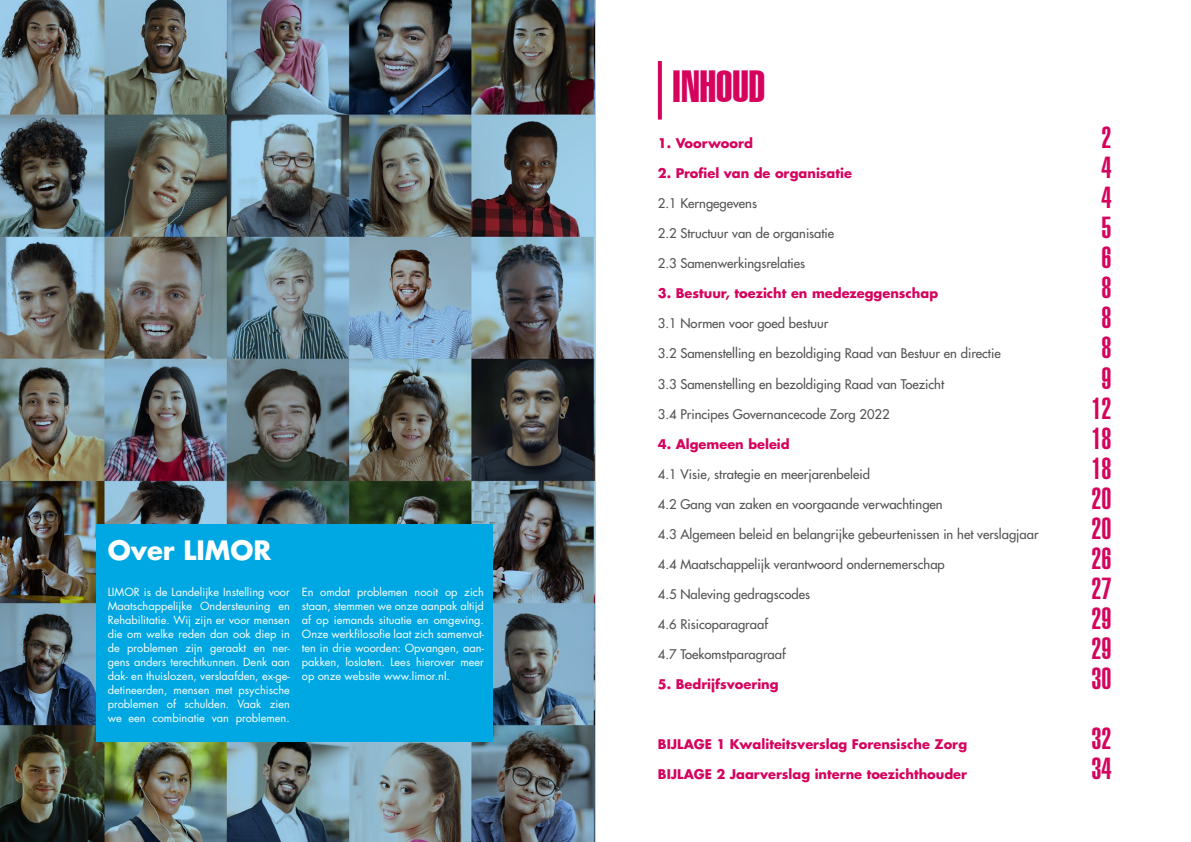
<style>
.page{position:relative;width:1191px;height:842px;background:#fff}
.page>*{position:absolute;margin:0;border:0;box-sizing:border-box;transform-origin:0 0}
.t1{font:44px "Helvetica Extra Compressed";color:#d5035e}
.t2{font:30px "Helvetica LT Std Ultra Comp";color:#d5035e}
.t3{font:700 26px "Futura Std";color:#fff}
.t4{font:500 13px "Futura Std";color:#535355}
.t5{font:700 13px "Futura Std";color:#d5035e}
.t6{font:11px/14px "Futura Std";color:#fff;text-align:justify}
</style>
<div class="page">
<img style="left:0;top:0;width:595px;height:842px">
<div style="left:96px;top:524px;width:396px;height:55px;background:#00a8e3"></div>
<svg style="left:658px;top:61px;width:4px;height:59px"></svg>
<div style="left:96px;top:578px;width:396px;height:163px;background:#00a8e3"></div>
<h3 class="t3" style="left:108px;top:533px;width:165px">Over LIMOR</h3>
<p class="t6" style="left:108px;top:585px;width:184px">LIMOR is de Landelijke Instelling voor Maatschappelijke Ondersteuning en Rehabilitatie. Wij zijn er voor mensen die om welke reden dan ook diep in de problemen zijn geraakt en ner&shy;gens anders terechtkunnen. Denk aan dak- en thuislozen, verslaafden, ex-ge&shy;detineerden, mensen met psychische problemen of schulden. Vaak zien we een combinatie van problemen.</p>
<p class="t6" style="left:302px;top:585px;width:184px">En omdat problemen nooit op zich staan, stemmen we onze aanpak altijd af op iemands situatie en omgeving.<br>Onze werkfilosofie laat zich samenvat&shy;ten in drie woorden: Opvangen, aan&shy;pakken, loslaten. Lees hierover meer op onze website www.limor.nl.</p>
<h1 class="t1" style="left:672px;top:60px;width:94px">INHOUD</h1>
<p class="t5" style="left:658px;top:135px;width:97px">1. Voorwoord</p>
<h2 class="t2" style="left:1101px;top:121px;width:11px">2</h2>
<p class="t5" style="left:658px;top:165px;width:196px">2. Profiel van de organisatie</p>
<h2 class="t2" style="left:1101px;top:151px;width:11px">4</h2>
<p class="t4" style="left:658px;top:195px;width:101px">2.1 Kerngegevens</p>
<h2 class="t2" style="left:1101px;top:181px;width:11px">4</h2>
<p class="t4" style="left:658px;top:225px;width:178px">2.2 Structuur van de organisatie</p>
<h2 class="t2" style="left:1101px;top:211px;width:11px">5</h2>
<p class="t4" style="left:658px;top:255px;width:149px">2.3 Samenwerkingsrelaties</p>
<h2 class="t2" style="left:1101px;top:241px;width:11px">6</h2>
<p class="t5" style="left:658px;top:285px;width:282px">3. Bestuur, toezicht en medezeggenschap</p>
<h2 class="t2" style="left:1101px;top:271px;width:11px">8</h2>
<p class="t4" style="left:658px;top:316px;width:172px">3.1 Normen voor goed bestuur</p>
<h2 class="t2" style="left:1101px;top:301px;width:11px">8</h2>
<p class="t4" style="left:658px;top:346px;width:344px">3.2 Samenstelling en bezoldiging Raad van Bestuur en directie</p>
<h2 class="t2" style="left:1101px;top:331px;width:11px">8</h2>
<p class="t4" style="left:658px;top:376px;width:288px">3.3 Samenstelling en bezoldiging Raad van Toezicht</p>
<h2 class="t2" style="left:1101px;top:361px;width:11px">9</h2>
<p class="t4" style="left:658px;top:406px;width:233px">3.4 Principes Governancecode Zorg 2022</p>
<h2 class="t2" style="left:1091px;top:391px;width:21px">12</h2>
<p class="t5" style="left:658px;top:435px;width:133px">4. Algemeen beleid</p>
<h2 class="t2" style="left:1091px;top:421px;width:21px">18</h2>
<p class="t4" style="left:658px;top:466px;width:213px">4.1 Visie, strategie en meerjarenbeleid</p>
<h2 class="t2" style="left:1091px;top:451px;width:21px">18</h2>
<p class="t4" style="left:658px;top:496px;width:286px">4.2 Gang van zaken en voorgaande verwachtingen</p>
<h2 class="t2" style="left:1091px;top:481px;width:21px">20</h2>
<p class="t4" style="left:658px;top:526px;width:382px">4.3 Algemeen beleid en belangrijke gebeurtenissen in het verslagjaar</p>
<h2 class="t2" style="left:1091px;top:511px;width:21px">20</h2>
<p class="t4" style="left:658px;top:556px;width:288px">4.4 Maatschappelijk verantwoord ondernemerschap</p>
<h2 class="t2" style="left:1091px;top:541px;width:21px">26</h2>
<p class="t4" style="left:658px;top:586px;width:154px">4.5 Naleving gedragscodes</p>
<h2 class="t2" style="left:1091px;top:571px;width:21px">27</h2>
<p class="t4" style="left:658px;top:616px;width:112px">4.6 Risicoparagraaf</p>
<h2 class="t2" style="left:1091px;top:601px;width:21px">29</h2>
<p class="t4" style="left:658px;top:646px;width:129px">4.7 Toekomstparagraaf</p>
<h2 class="t2" style="left:1091px;top:631px;width:21px">29</h2>
<p class="t5" style="left:658px;top:675px;width:122px">5. Bedrijfsvoering</p>
<h2 class="t2" style="left:1091px;top:661px;width:21px">30</h2>
<p class="t5" style="left:658px;top:735px;width:311px">BIJLAGE 1 Kwaliteitsverslag Forensische Zorg</p>
<h2 class="t2" style="left:1091px;top:721px;width:21px">32</h2>
<p class="t5" style="left:658px;top:765px;width:311px">BIJLAGE 2 Jaarverslag interne toezichthouder</p>
<h2 class="t2" style="left:1091px;top:751px;width:21px">34</h2>
</div>
